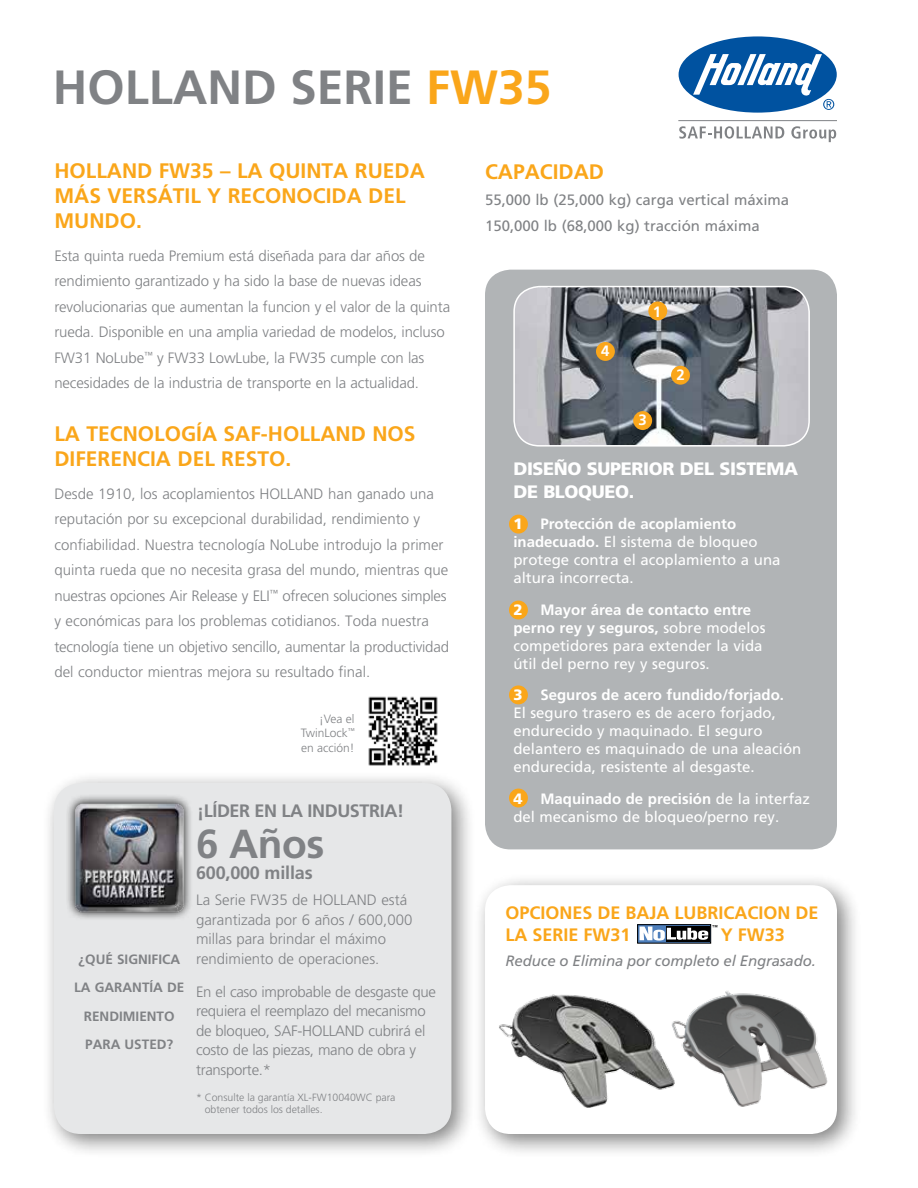
<style>
.page{position:relative;width:918px;height:1188px;background:#fff}
.page>*{position:absolute;margin:0;border:0;box-sizing:border-box;transform-origin:0 0}
.t1{font:700 48px "Frutiger";color:#808285}
.t2{font:700 40.5px "Frutiger";color:#808285}
.t3{font:700 21px/25.5px "Frutiger";color:#faa61a}
.t4{font:700 18px/21.6px "Frutiger";color:#faa61a}
.t5{font:900 18px/22.5px "Frutiger";letter-spacing:-.02em;color:#fff}
.t6{font:700 18px "Frutiger";letter-spacing:-.02em;color:#808285}
.t7{font:300 15px/25.5px "Frutiger";letter-spacing:-.01em;color:#808285}
.t8{font:15px/18px "Frutiger";color:#fff}
.t9{font:15px/26.4px "Frutiger";color:#808285}
.t10{font:italic 15px "Frutiger";letter-spacing:-.01em;color:#808285}
.t11{font:700 15px "Frutiger";color:#fff}
.t12{font:700 13.5px/28.5px "Frutiger";color:#808285;text-align:center}
.t13{font:300 12px/14.4px "Frutiger";color:#808285;text-align:justify}
.t14{font:300 10.5px/12.6px "Frutiger";color:#808285}
.t15{font:5.7px "Frutiger";color:#000}
.s1{color:#faa61a}
.s2{font-weight:900}
.s3{font-weight:700}
</style>
<div class="page">
<div style="left:472px;top:873px;width:390px;height:286px;background:#000;opacity:.5"></div>
<div style="left:485px;top:885px;width:352px;height:249px;background:#fff;border-radius:26px"></div>
<img style="left:368px;top:696px;width:70px;height:70px">
<div style="left:679px;top:36px;width:158px;height:77px;background:#0052a0;border-radius:50%"></div>
<svg style="left:693px;top:54px;width:141px;height:56px"></svg>
<svg style="left:679px;top:126px;width:105px;height:13px"></svg>
<svg style="left:791px;top:126px;width:45px;height:16px"></svg>
<hr style="left:678px;top:120px;width:159px;height:1px;background:#808285">
<img style="left:499px;top:994px;width:173px;height:114px">
<img style="left:672px;top:991px;width:155px;height:116px">
<div style="left:485px;top:270px;width:352px;height:579px;background:#b1b4b6;border-radius:26px"></div>
<div style="left:509px;top:515px;width:19px;height:19px;background:#faa61a;border-radius:50%"></div>
<div style="left:509px;top:601px;width:19px;height:18px;background:#faa61a;border-radius:50%"></div>
<div style="left:509px;top:685px;width:19px;height:19px;background:#faa61a;border-radius:50%"></div>
<div style="left:509px;top:789px;width:19px;height:18px;background:#faa61a;border-radius:50%"></div>
<img style="left:514px;top:287px;width:295px;height:157px">
<div style="left:513px;top:286px;width:297px;height:161px;border:2px solid #fff;border-radius:26px"></div>
<div style="left:671px;top:366px;width:19px;height:19px;background:#faa61a;border-radius:50%"></div>
<div style="left:633px;top:411px;width:19px;height:19px;background:#faa61a;border-radius:50%"></div>
<div style="left:648px;top:301px;width:19px;height:19px;background:#faa61a;border-radius:50%"></div>
<div style="left:596px;top:342px;width:19px;height:19px;background:#faa61a;border-radius:50%"></div>
<div style="left:41px;top:770px;width:435px;height:389px;background:#000;opacity:.5"></div>
<div style="left:54px;top:783px;width:397px;height:351px;background:#e6e7e8;border-radius:27px"></div>
<svg style="left:67px;top:796px;width:124px;height:123px"></svg>
<img style="left:71px;top:800px;width:116px;height:116px">
<svg style="left:639px;top:926px;width:27px;height:16px"></svg>
<div style="left:637px;top:924px;width:74px;height:20px;border:1px solid #000"></div>
<div style="left:666px;top:926px;width:43px;height:16px;background:#000"></div>
<svg style="left:640px;top:927px;width:68px;height:14px"></svg>
<h1 class="t1" style="left:53px;top:59px;width:500px">HOLLAND SERIE <span class="s1">FW35</span></h1>
<h3 class="t3" style="left:54px;top:158px;width:372px">HOLLAND FW35 – LA QUINTA RUEDA<br>MÁS VERSÁTIL Y RECONOCIDA DEL<br>MUNDO.</h3>
<p class="t7" style="left:54px;top:243px;width:397px">Esta quinta rueda Premium está diseñada para dar años de rendimiento garantizado y ha sido la base de nuevas ideas revolucionarias que aumentan la funcion y el valor de la quinta rueda. Disponible en una amplia variedad de modelos, incluso FW31 NoLube<sup>™</sup> y FW33 LowLube, la FW35 cumple con las necesidades de la industria de transporte en la actualidad.</p>
<h3 class="t3" style="left:54px;top:421px;width:363px">LA TECNOLOGÍA SAF-HOLLAND NOS<br>DIFERENCIA DEL RESTO.</h3>
<p class="t7" style="left:54px;top:481px;width:396px">Desde 1910, los acoplamientos HOLLAND han ganado una reputación por su excepcional durabilidad, rendimiento y confiabilidad. Nuestra tecnología NoLube introdujo la primer quinta rueda que no necesita grasa del mundo, mientras que nuestras opciones Air Release y ELI<sup>™</sup> ofrecen soluciones simples y económicas para los problemas cotidianos. Toda nuestra tecnología tiene un objetivo sencillo, aumentar la productividad del conductor mientras mejora su resultado final.</p>
<p class="t13" style="left:301px;top:712px;width:55px;text-indent:18px">¡Vea el TwinLock<sup>™ </sup>en acción!</p>
<p class="t12" style="left:74px;top:945px;width:112px">¿QUÉ SIGNIFICA<br>LA GARANTÍA DE<br>RENDIMIENTO<br>PARA USTED?</p>
<p class="t6" style="left:197px;top:801px;width:209px">¡LÍDER EN LA INDUSTRIA!</p>
<h2 class="t2" style="left:196px;top:820px;width:130px">6 Años</h2>
<p class="t6" style="left:196px;top:862px;width:118px">600,000 millas</p>
<p class="t7" style="left:196px;top:890px;width:218px;line-height:19.5px">La Serie FW35 de HOLLAND está garantizada por 6 años / 600,000 millas para brindar el máximo rendimiento de operaciones.</p>
<p class="t7" style="left:196px;top:982px;width:242px;line-height:19.5px">En el caso improbable de desgaste que requiera el reemplazo del mecanismo de bloqueo, SAF-HOLLAND cubrirá el costo de las piezas, mano de obra y transporte.*</p>
<p class="t14" style="left:205px;top:1091px;width:192px;text-indent:-9px">* Consulte la garantía XL-FW10040WC para obtener todos los detalles.</p>
<h3 class="t3" style="left:485px;top:159px;width:120px">CAPACIDAD</h3>
<p class="t9" style="left:485px;top:187px;width:306px">55,000 lb (25,000 kg) carga vertical máxima<br>150,000 lb (68,000 kg) tracción máxima</p>
<p class="t11" style="left:601px;top:342px;width:10px">4</p>
<p class="t11" style="left:653px;top:303px;width:10px">1</p>
<p class="t11" style="left:639px;top:411px;width:10px">3</p>
<p class="t11" style="left:676px;top:366px;width:10px">2</p>
<p class="t5" style="left:513px;top:457px;width:286px">DISEÑO SUPERIOR DEL SISTEMA<br>DE BLOQUEO.</p>
<p class="t8" style="left:513px;top:515px;width:269px"><span class="s2">1</span> <span class="s3">Protección de acoplamiento inadecuado.</span> El sistema de bloqueo protege contra el acoplamiento a una altura incorrecta.</p>
<p class="t8" style="left:513px;top:600px;width:254px"><span class="s2">2</span> <span class="s3">Mayor área de contacto entre perno rey y seguros,</span> sobre modelos competidores para extender la vida útil del perno rey y seguros.</p>
<p class="t8" style="left:513px;top:686px;width:290px"><span class="s2">3</span> <span class="s3">Seguros de acero fundido/forjado.<br></span>El seguro trasero es de acero forjado, endurecido y maquinado. El seguro delantero es maquinado de una aleación endurecida, resistente al desgaste.</p>
<p class="t8" style="left:513px;top:789px;width:298px"><span class="s2">4</span> <span class="s3">Maquinado de precisión</span> de la interfaz del mecanismo de bloqueo/perno rey.</p>
<p class="t4" style="left:506px;top:902px;width:315px">OPCIONES DE BAJA LUBRICACION DE<br>LA SERIE FW31</p>
<p class="t15" style="left:712px;top:923px;width:7px">™</p>
<p class="t4" style="left:721px;top:924px;width:66px">Y FW33</p>
<p class="t10" style="left:506px;top:952px;width:312px">Reduce o Elimina por completo el Engrasado.</p>
</div>
